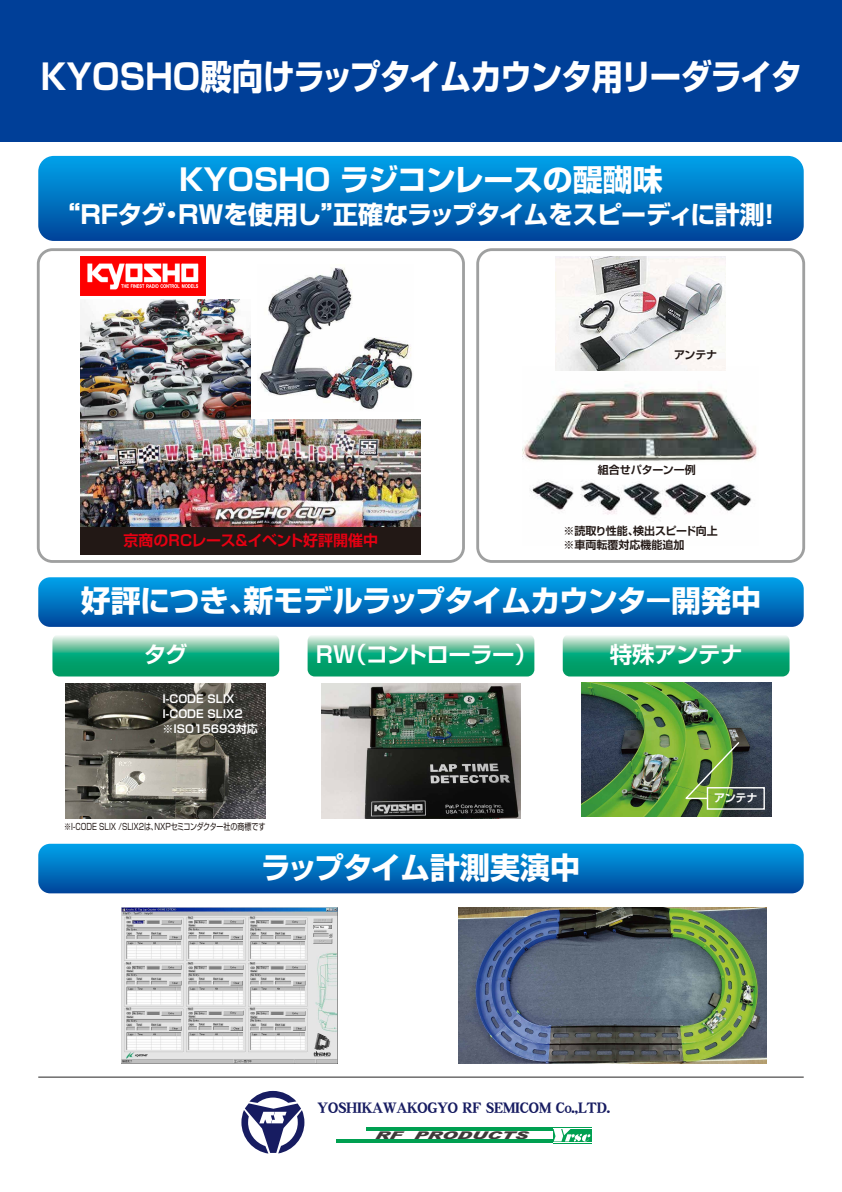
<style>
.page{position:relative;width:842px;height:1192px;background:#fff}
.page>*{position:absolute;margin:0;border:0;box-sizing:border-box;transform-origin:0 0}
.t1{font:700 35px "Shin Go Pro";letter-spacing:-.03em;color:#fff;scale:.9 1}
.t2{font:700 30px "Shin Go Pro";letter-spacing:-.015em;color:#fff}
.t3{font:700 25px "Shin Go Pro";letter-spacing:-.025em;color:#fff}
.t4{font:700 22.5px "Shin Go Pro De";letter-spacing:-.03em;color:#fff}
.t5{font:700 15px "Shin Go Pro De";color:#e60012}
.t6{font:14px "DF Kai Sho UB WING RKSJ H";color:#171c61}
.t7{font:700 11px/14px "Shin Go Pro De";color:#221815}
.t8{font:700 11px/15px "Shin Go Pro De";color:#fff}
.t9{font:italic 900 10.55px "Arial";color:#3e3a39;scale:1.75 1}
.t10{font:9px "Shin Go Pro";color:#221815;scale:.78 1}
</style>
<div class="page">
<hr style="left:38px;top:1076px;width:766px;height:2px;background:#656464">
<div style="left:0;top:0;width:842px;height:142px;background:#003f98"></div>
<img style="left:523px;top:366px;width:234px;height:152px">
<img style="left:258px;top:267px;width:155px;height:143px">
<svg style="left:38px;top:156px;width:766px;height:85px;background:#0174c2"></svg>
<svg style="left:38px;top:844px;width:766px;height:49px;background:#0075c2"></svg>
<svg style="left:38px;top:577px;width:766px;height:50px;background:#0276c2"></svg>
<svg style="left:52px;top:635px;width:227px;height:41px;background:#40b68e"></svg>
<svg style="left:308px;top:635px;width:226px;height:41px;background:#40b68d"></svg>
<svg style="left:563px;top:635px;width:226px;height:41px;background:#40b68d"></svg>
<img style="left:81px;top:257px;width:124px;height:38px">
<div style="left:37px;top:248px;width:428px;height:315px;border:3px solid #9fa0a0;border-radius:14px"></div>
<div style="left:476px;top:248px;width:329px;height:315px;border:3px solid #9fa0a0;border-radius:14px"></div>
<img style="left:556px;top:257px;width:170px;height:113px">
<img style="left:81px;top:420px;width:340px;height:107px">
<img style="left:81px;top:299px;width:170px;height:121px">
<div style="left:81px;top:527px;width:340px;height:27px;background:#221815"></div>
<div style="left:563px;top:465px;width:168px;height:14px;background:#fff"></div>
<img style="left:66px;top:683px;width:200px;height:135px">
<img style="left:321px;top:684px;width:199px;height:135px">
<img style="left:581px;top:682px;width:190px;height:135px">
<img style="left:458px;top:907px;width:308px;height:156px">
<img style="left:121px;top:907px;width:217px;height:156px">
<div style="left:707px;top:787px;width:58px;height:23px;border:1px solid #fff"></div>
<svg style="left:683px;top:741px;width:58px;height:59px;background:#709842"></svg>
<svg style="left:241px;top:1091px;width:63px;height:63px"></svg>
<hr style="left:336px;top:1140px;width:217px;height:3px;background:#00a051">
<hr style="left:366px;top:1127px;width:187px;height:4px;background:#00a051">
<div style="left:553px;top:1127px;width:38px;height:16px;background:#00a051"></div>
<svg style="left:554px;top:1129px;width:36px;height:13px"></svg>
<hr style="left:553px;top:1128px;width:38px;height:1px;background:#fff">
<hr style="left:553px;top:1142px;width:38px;height:1px;background:#fff">
<p class="t1" style="left:41px;top:49px;width:847px">KYOSHO殿向けラップタイムカウンタ用リーダライタ</p>
<p class="t2" style="left:179px;top:156px;width:485px">KYOSHO ラジコンレースの醍醐味</p>
<p class="t3" style="left:55px;top:195px;width:728px">“RFタグ・RWを使用し”正確なラップタイムをスピーディに計測！</p>
<p class="t7" style="left:674px;top:347px;width:45px">アンテナ</p>
<p class="t5" style="left:124px;top:528px;width:256px">京商のRCレース＆イベント好評開催中</p>
<p class="t7" style="left:598px;top:462px;width:99px">組合せパターン一例</p>
<p class="t7" style="left:564px;top:523px;width:156px">※読取り性能、検出スピード向上※車両転覆対応機能追加</p>
<p class="t2" style="left:81px;top:577px;width:682px">好評につき、新モデルラップタイムカウンタ－開発中</p>
<p class="t4" style="left:143px;top:636px;width:46px">タグ</p>
<p class="t8" style="left:162px;top:690px;width:97px">I-CODE SLIX<br>I-CODE SLIX2 ※ISO15693対応</p>
<p class="t4" style="left:316px;top:636px;width:223px">RW（コントローラー）</p>
<p class="t4" style="left:610px;top:636px;width:134px">特殊アンテナ</p>
<p class="t10" style="left:64px;top:820px;width:259px">※I-CODE SLIX /SLIX2は、NXPセミコンダクター社の商標です</p>
<p class="t2" style="left:261px;top:844px;width:321px">ラップタイム計測実演中</p>
<p class="t6" style="left:318px;top:1101px;width:294px">YOSHIKAWAKOGYO RF SEMICOM Co.,LTD.</p>
<p class="t9" style="left:375px;top:1129px;width:89px">RF PRODUCTS</p>
<p class="t8" style="left:714px;top:789px;width:45px">アンテナ</p>
</div>
